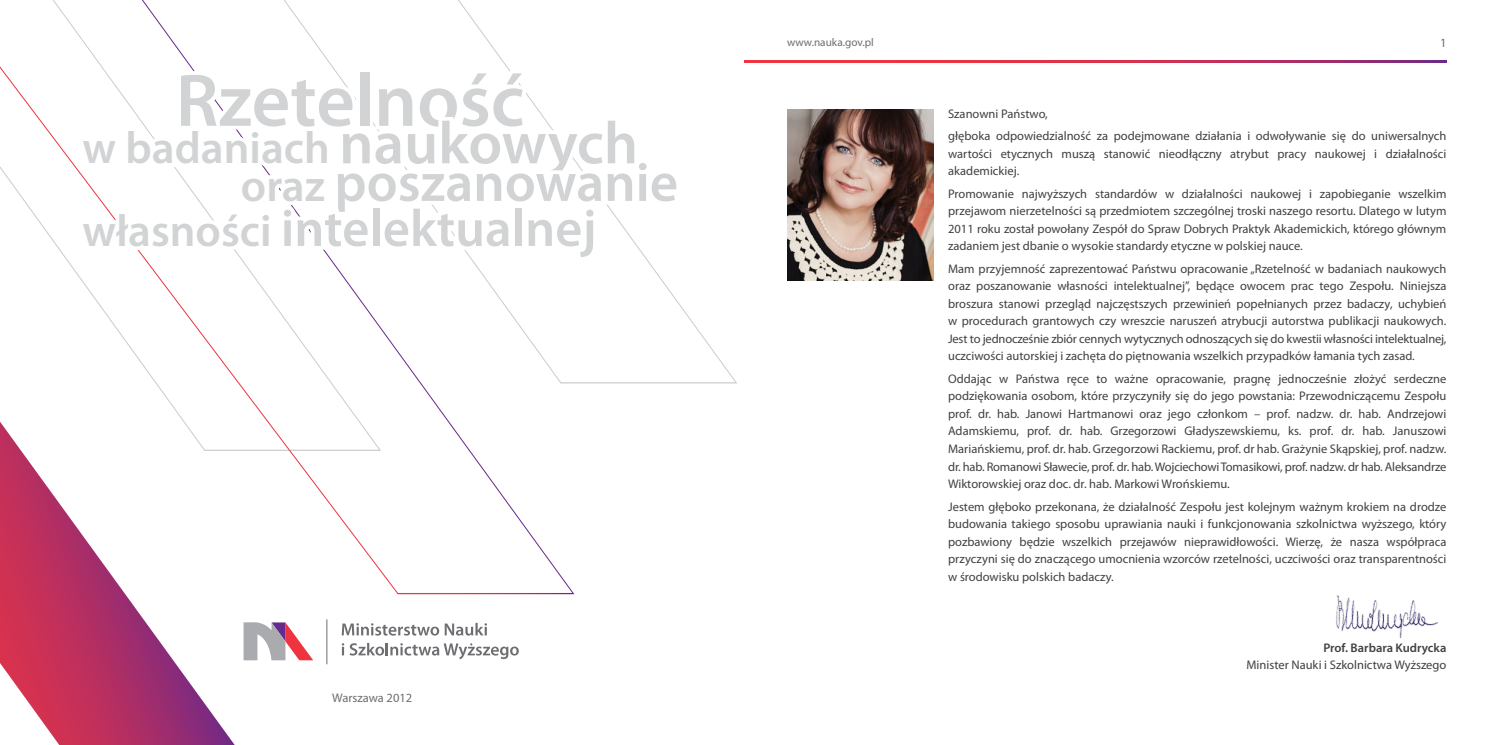
<style>
.page{position:relative;width:1489px;height:745px;background:#fff}
.page>*{position:absolute;margin:0;border:0;box-sizing:border-box;transform-origin:0 0}
.t1{font:600 75px "Myriad Pro";color:#d1d3d4}
.t2{font:600 55px "Myriad Pro";color:#d1d3d4}
.t3{font:600 52.5px "Myriad Pro";color:#d1d3d4}
.t4{font:600 45px "Myriad Pro";color:#d1d3d4}
.t5{font:12.5px/17.5px "Myriad Pro";color:#414042;text-align:justify}
.t6{font:600 12.5px "Myriad Pro";color:#414042}
.t7{font:12.5px "Myriad Pro";color:#6d6e71}
.t8{font:11.25px "Myriad Pro";color:#6d6e71}
.s1{font-size:60px}
.s2{font-size:45px}
</style>
<div class="page">
<svg style="left:744px;top:60px;width:702px;height:2px"></svg>
<img style="left:1336px;top:595px;width:101px;height:41px">
<svg style="left:0;top:594px;width:234px;height:150px"></svg>
<svg style="left:0;top:66px;width:574px;height:528px"></svg>
<svg style="left:25px;top:0;width:712px;height:384px"></svg>
<svg style="left:74px;top:63px;width:609px;height:202px"></svg>
<svg style="left:342px;top:622px;width:145px;height:13px"></svg>
<svg style="left:342px;top:642px;width:177px;height:16px"></svg>
<hr style="left:326px;top:619px;width:1px;height:44px;background:#6d6e71">
<svg style="left:243px;top:622px;width:70px;height:38px"></svg>
<img style="left:787px;top:109px;width:146px;height:171px">
<h1 class="t1" style="left:176px;top:53px;width:350px">Rzetelność</h1>
<h3 class="t4" style="left:82px;top:119px;width:557px">w badaniach <span class="s1">naukowych</span></h3>
<h2 class="t2" style="left:241px;top:147px;width:438px"><span class="s2">oraz</span> poszanowanie</h2>
<h3 class="t3" style="left:82px;top:195px;width:515px"><span class="s2">własności</span> intelektualnej</h3>
<p class="t7" style="left:332px;top:689px;width:81px">Warszawa 2012</p>
<p class="t8" style="left:787px;top:35px;width:88px">www.nauka.gov.pl</p>
<p class="t7" style="left:1439px;top:35px;width:8px">1</p>
<p class="t5" style="left:948px;top:102px;width:500px;line-height:22.5px">Szanowni Państwo,<br>głęboka odpowiedzialność za podejmowane działania i odwoływanie się do uniwersalnych</p>
<p class="t5" style="left:948px;top:144px;width:500px">wartości etycznych muszą stanowić nieodłączny atrybut pracy naukowej i działalności akademickiej.</p>
<p class="t5" style="left:948px;top:184px;width:500px">Promowanie najwyższych standardów w działalności naukowej i zapobieganie wszelkim przejawom nierzetelności są przedmiotem szczególnej troski naszego resortu. Dlatego w lutym 2011 roku został powołany Zespół do Spraw Dobrych Praktyk Akademickich, którego głównym zadaniem jest dbanie o wysokie standardy etyczne w polskiej nauce.</p>
<p class="t5" style="left:948px;top:259px;width:500px">Mam przyjemność zaprezentować Państwu opracowanie „Rzetelność w badaniach naukowych oraz poszanowanie własności intelektualnej”, będące owocem prac tego Zespołu. Niniejsza broszura stanowi przegląd najczęstszych przewinień popełnianych przez badaczy, uchybień w procedurach grantowych czy wreszcie naruszeń atrybucji autorstwa publikacji naukowych.<br>Jest to jednocześnie zbiór cennych wytycznych odnoszących się do kwestii własności intelektualnej, uczciwości autorskiej i zachęta do piętnowania wszelkich przypadków łamania tych zasad.</p>
<p class="t5" style="left:948px;top:369px;width:500px">Oddając w Państwa ręce to ważne opracowanie, pragnę jednocześnie złożyć serdeczne podziękowania osobom, które przyczyniły się do jego powstania: Przewodniczącemu Zespołu prof. dr. hab. Janowi Hartmanowi oraz jego członkom – prof. nadzw. dr. hab. Andrzejowi Adamskiemu, prof. dr. hab. Grzegorzowi Gładyszewskiemu, ks. prof. dr. hab. Januszowi Mariańskiemu, prof. dr. hab. Grzegorzowi Rackiemu, prof. dr hab. Grażynie Skąpskiej, prof. nadzw. dr. hab. Romanowi Sławecie, prof. dr. hab. Wojciechowi Tomasikowi, prof. nadzw. dr hab. Aleksandrze Wiktorowskiej oraz doc. dr. hab. Markowi Wrońskiemu.</p>
<p class="t5" style="left:948px;top:497px;width:500px">Jestem głęboko przekonana, że działalność Zespołu jest kolejnym ważnym krokiem na drodze budowania takiego sposobu uprawiania nauki i funkcjonowania szkolnictwa wyższego, który pozbawiony będzie wszelkich przejawów nieprawidłowości. Wierzę, że nasza współpraca przyczyni się do znaczącego umocnienia wzorców rzetelności, uczciwości oraz transparentności w środowisku polskich badaczy.</p>
<p class="t6" style="left:1323px;top:639px;width:125px">Prof. Barbara Kudrycka</p>
<p class="t5" style="left:1246px;top:655px;width:201px">Minister Nauki i Szkolnictwa Wyższego</p>
</div>
